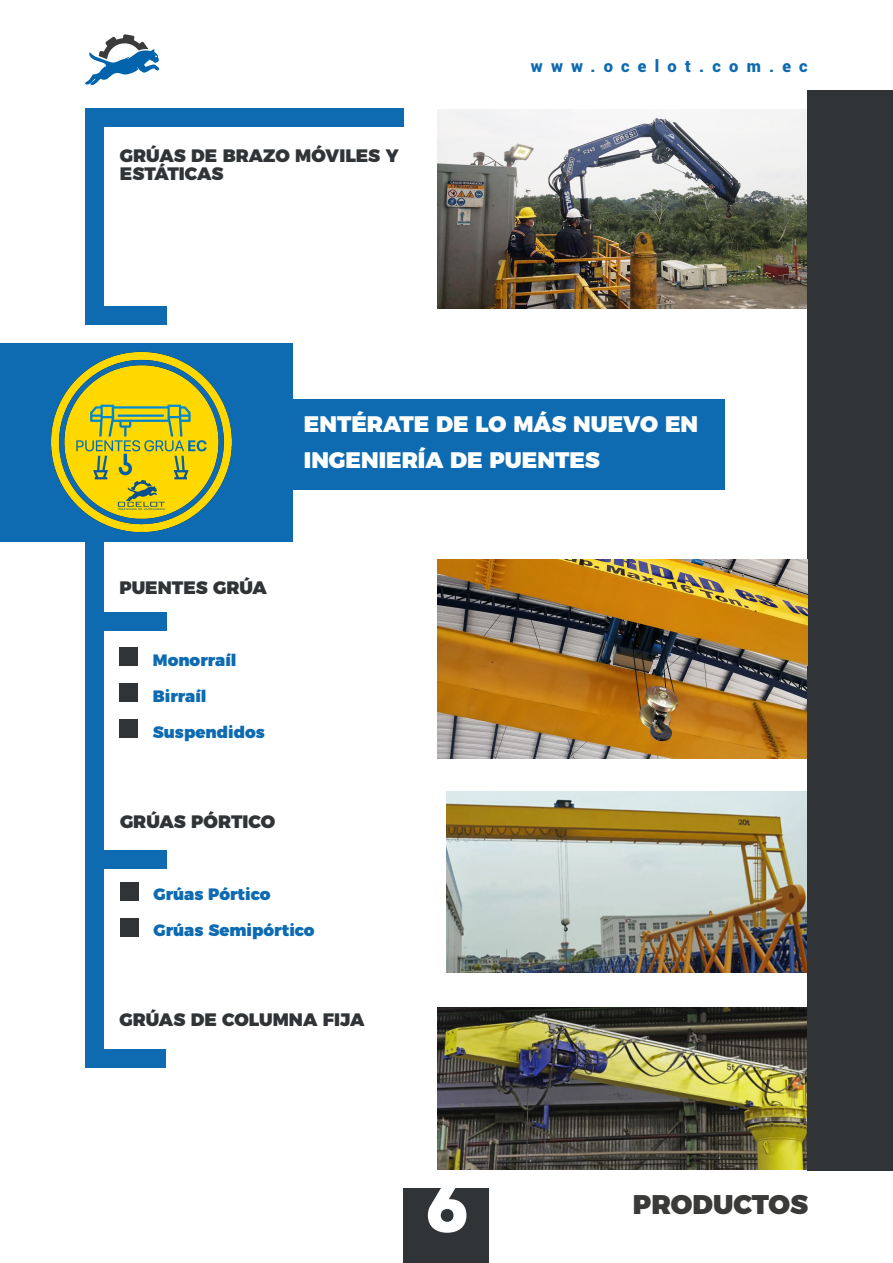
<style>
.page{position:relative;width:893px;height:1263px;background:#fff}
.page>*{position:absolute;margin:0;border:0;box-sizing:border-box;transform-origin:0 0}
.t1{font:72px "Intro";color:#fff}
.t2{font:900 27px "Montserrat";color:#3a3a39}
.t3{font:900 22.5px "Montserrat";color:#fff}
.t4{font:900 18px/18px "Montserrat";color:#303436}
.t5{font:900 16.5px "Montserrat";color:#0e6bb1}
.t6{font:900 16.5px "Roboto";letter-spacing:.5em;color:#0e6bb1}
</style>
<div class="page">
<svg style="left:85px;top:34px;width:74px;height:51px"></svg>
<div style="left:404px;top:1188px;width:85px;height:75px;background:#303436"></div>
<img style="left:437px;top:110px;width:371px;height:198px">
<div style="left:0;top:343px;width:293px;height:198px;background:#0e6bb1"></div>
<div style="left:808px;top:90px;width:85px;height:577px;background:#303436"></div>
<div style="left:119px;top:648px;width:18px;height:18px;background:#303436"></div>
<div style="left:119px;top:684px;width:18px;height:18px;background:#303436"></div>
<div style="left:119px;top:720px;width:18px;height:18px;background:#303436"></div>
<div style="left:85px;top:108px;width:319px;height:18px;background:#0e6bb1"></div>
<img style="left:437px;top:560px;width:371px;height:199px">
<img style="left:42px;top:351px;width:207px;height:192px">
<div style="left:85px;top:108px;width:18px;height:214px;background:#0e6bb1"></div>
<div style="left:85px;top:307px;width:81px;height:18px;background:#0e6bb1"></div>
<div style="left:293px;top:399px;width:431px;height:90px;background:#0e6bb1"></div>
<div style="left:85px;top:539px;width:18px;height:528px;background:#0e6bb1"></div>
<div style="left:85px;top:612px;width:81px;height:18px;background:#0e6bb1"></div>
<div style="left:85px;top:851px;width:81px;height:18px;background:#0e6bb1"></div>
<img style="left:446px;top:791px;width:362px;height:181px">
<div style="left:120px;top:882px;width:18px;height:18px;background:#303436"></div>
<div style="left:120px;top:918px;width:18px;height:18px;background:#303436"></div>
<img style="left:437px;top:1007px;width:371px;height:162px">
<div style="left:85px;top:1049px;width:81px;height:18px;background:#0e6bb1"></div>
<div style="left:808px;top:666px;width:85px;height:504px;background:#303436"></div>
<p class="t4" style="left:120px;top:145px;width:280px">GRÚAS DE BRAZO MÓVILES Y<br>ESTÁTICAS</p>
<p class="t6" style="left:531px;top:54px;width:278px">www.ocelot.com.ec</p>
<p class="t3" style="left:304px;top:405px;width:396px">ENTÉRATE DE LO MÁS NUEVO EN</p>
<p class="t3" style="left:304px;top:441px;width:297px">INGENIERÍA DE PUENTES</p>
<p class="t4" style="left:119px;top:577px;width:149px">PUENTES GRÚA</p>
<p class="t5" style="left:153px;top:646px;width:85px">Monorraíl</p>
<p class="t5" style="left:153px;top:682px;width:55px">Birraíl</p>
<p class="t5" style="left:153px;top:718px;width:114px">Suspendidos</p>
<p class="t4" style="left:120px;top:811px;width:157px">GRÚAS PÓRTICO</p>
<p class="t5" style="left:153px;top:880px;width:118px">Grúas Pórtico</p>
<p class="t5" style="left:153px;top:916px;width:163px">Grúas Semipórtico</p>
<p class="t4" style="left:119px;top:1009px;width:246px">GRÚAS DE COLUMNA FIJA</p>
<h1 class="t1" style="left:425px;top:1163px;width:46px">6</h1>
<h2 class="t2" style="left:633px;top:1182px;width:177px">PRODUCTOS</h2>
</div>
